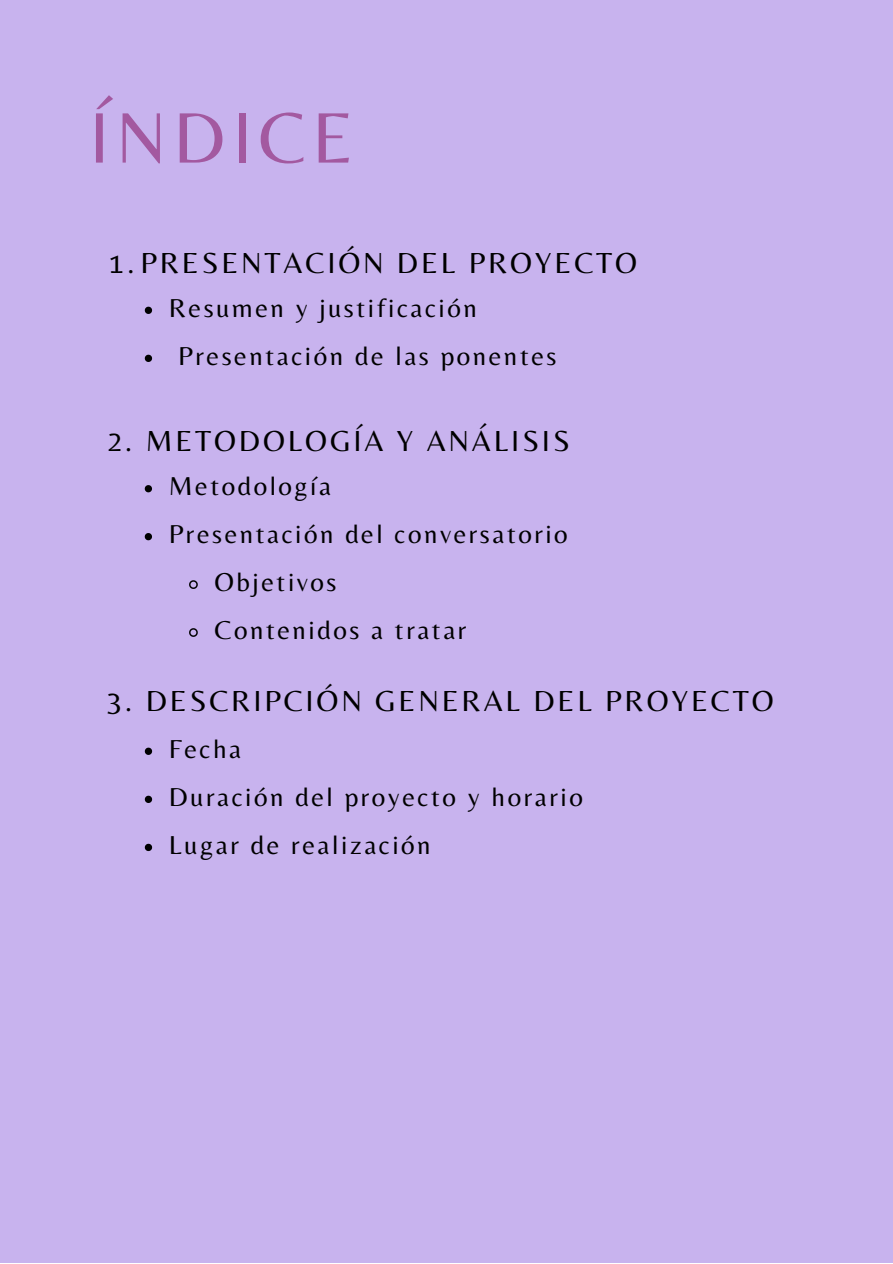
<style>
.page{position:relative;width:893px;height:1264px;background:#fff}
.page>*{position:absolute;margin:0;border:0;box-sizing:border-box;transform-origin:0 0}
.t1{font:74.25px "Belleza";letter-spacing:.085em;color:#a359a0}
.t2{font:30.15px "Belleza";letter-spacing:.095em;color:#000}
.t3{font:27px "Belleza";letter-spacing:.095em;color:#000}
.t4{font:26.85px "Belleza";letter-spacing:.095em;color:#000}
</style>
<div class="page">
<div style="left:0;top:0;width:892px;height:1262px;background:#c8b3ee"></div>
<svg style="left:145px;top:307px;width:7px;height:7px"></svg>
<svg style="left:145px;top:355px;width:7px;height:7px"></svg>
<svg style="left:145px;top:747px;width:7px;height:8px"></svg>
<svg style="left:145px;top:795px;width:7px;height:8px"></svg>
<svg style="left:145px;top:843px;width:7px;height:8px"></svg>
<svg style="left:145px;top:485px;width:7px;height:7px"></svg>
<svg style="left:145px;top:533px;width:7px;height:7px"></svg>
<svg style="left:189px;top:580px;width:9px;height:9px"></svg>
<svg style="left:189px;top:628px;width:9px;height:9px"></svg>
<p class="t1" style="left:89px;top:94px;width:266px">ÍNDICE</p>
<p class="t2" style="left:109px;top:245px;width:529px">1.PRESENTACIÓN DEL PROYECTO</p>
<p class="t3" style="left:169px;top:292px;width:309px">Resumen y justificación</p>
<p class="t3" style="left:178px;top:340px;width:380px">Presentación de las ponentes</p>
<p class="t2" style="left:107px;top:423px;width:464px">2. METODOLOGÍA Y ANÁLISIS</p>
<p class="t4" style="left:169px;top:470px;width:164px">Metodología</p>
<p class="t4" style="left:169px;top:518px;width:400px">Presentación del conversatorio</p>
<p class="t4" style="left:214px;top:566px;width:123px">Objetivos</p>
<p class="t4" style="left:214px;top:614px;width:253px">Contenidos a tratar</p>
<p class="t2" style="left:107px;top:683px;width:668px">3. DESCRIPCIÓN GENERAL DEL PROYECTO</p>
<p class="t3" style="left:169px;top:732px;width:74px">Fecha</p>
<p class="t3" style="left:169px;top:780px;width:415px">Duración del proyecto y horario</p>
<p class="t3" style="left:169px;top:829px;width:263px">Lugar de realización</p>
</div>
